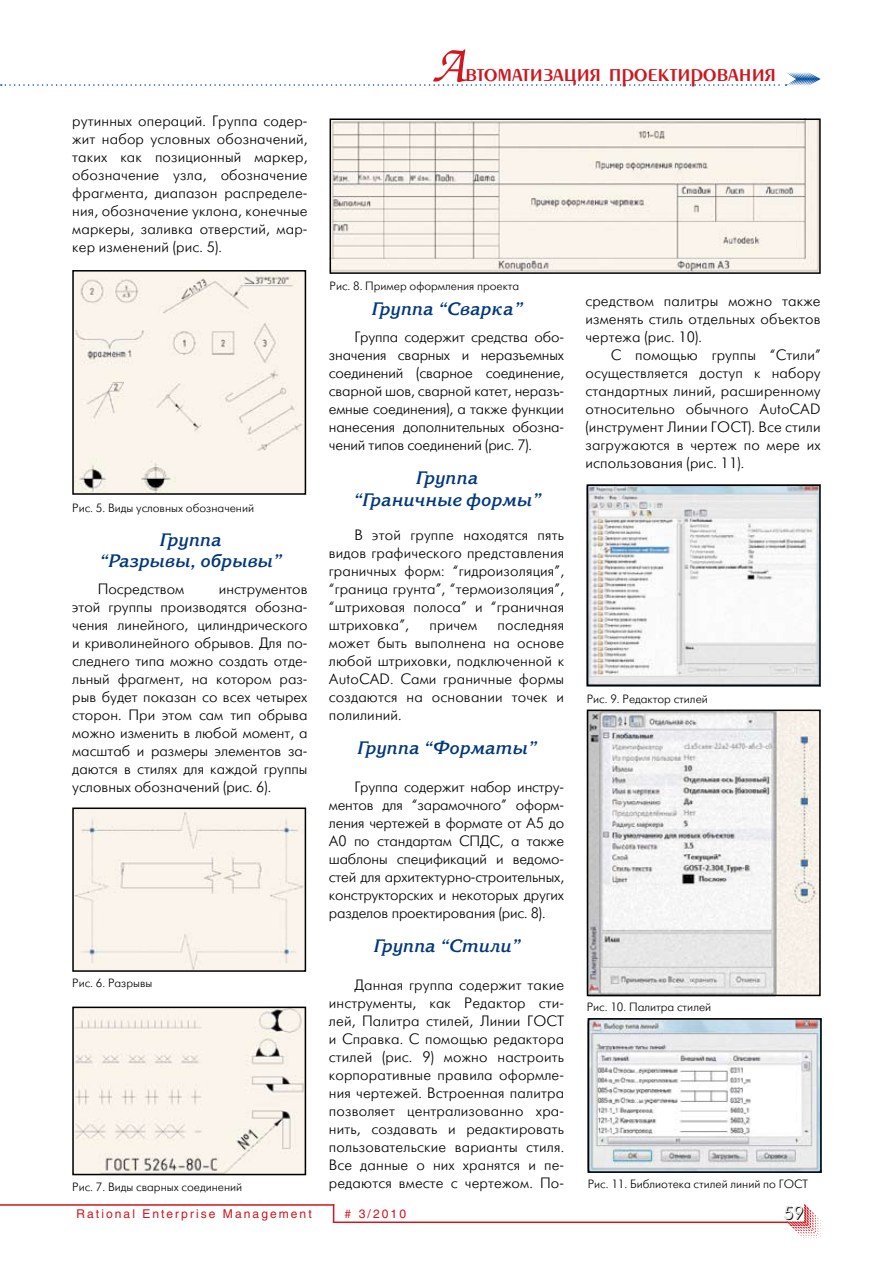
<style>
.page{position:relative;width:893px;height:1263px;background:#fff}
.page>*{position:absolute;margin:0;border:0;box-sizing:border-box;transform-origin:0 0}
.t1{font:27px "Penta Demi";color:#ce171e}
.t2{font:italic 700 18px/21.6px "Korinna C";letter-spacing:.01em;color:#00377b;text-align:center}
.t3{font:18px "Futuris Shadow C";color:#000}
.t4{font:15px/18px "Futuris Light C";letter-spacing:.01em;color:#000;text-align:justify}
.t5{font:12px "Futuris Light C";color:#000}
.t6{font:12px "Helios";letter-spacing:.17em;color:#ce171e}
.s1{font-family:"Zapf Chancery C";font-size:54px}
</style>
<div class="page">
<svg style="left:787px;top:1204px;width:34px;height:34px"></svg>
<hr style="left:0;top:1204px;width:334px;height:2px;background:#ce171e">
<svg style="left:333px;top:1206px;width:1px;height:15px"></svg>
<hr style="left:333px;top:1221px;width:455px;height:2px;background:#ce171e">
<svg style="left:0;top:72px;width:821px;height:14px"></svg>
<img style="left:75px;top:273px;width:228px;height:219px">
<div style="left:72px;top:270px;width:234px;height:225px;border:2px solid #000"></div>
<img style="left:75px;top:810px;width:228px;height:159px">
<div style="left:72px;top:807px;width:234px;height:165px;border:2px solid #000"></div>
<img style="left:72px;top:1006px;width:234px;height:166px">
<div style="left:72px;top:1007px;width:234px;height:168px;border:2px solid #000"></div>
<img style="left:333px;top:121px;width:485px;height:150px">
<div style="left:330px;top:118px;width:491px;height:156px;border:2px solid #000"></div>
<img style="left:590px;top:487px;width:228px;height:196px">
<div style="left:587px;top:484px;width:234px;height:202px;border:2px solid #000"></div>
<img style="left:590px;top:713px;width:228px;height:280px">
<div style="left:587px;top:710px;width:234px;height:286px;border:2px solid #000"></div>
<img style="left:591px;top:1021px;width:228px;height:149px">
<div style="left:588px;top:1018px;width:234px;height:155px;border:2px solid #000"></div>
<p class="t4" style="left:72px;top:112px;width:237px">рутинных операций. Группа содер&shy;жит набор условных обозначений, таких как позиционный маркер, обозначение узла, обозначение фрагмента, диапазон распределе&shy;ния, обозначение уклона, конечные маркеры, заливка отверстий, мар&shy;кер изменений (рис. 5).</p>
<p class="t5" style="left:72px;top:501px;width:183px">Рис. 5. Виды условных обозначений</p>
<p class="t2" style="left:99px;top:529px;width:184px">Группа<br>“Разрывы, обрывы”</p>
<p class="t4" style="left:98px;top:580px;width:88px">Посредством</p>
<p class="t4" style="left:72px;top:580px;width:237px;text-indent:146px">инструментов этой группы производятся обозна&shy;чения линейного, цилиндрического и криволинейного обрывов. Для по&shy;следнего типа можно создать отде&shy;льный фрагмент, на котором раз&shy;рыв будет показан со всех четырех сторон. При этом сам тип обрыва можно изменить в любой момент, а масштаб и размеры элементов за&shy;даются в стилях для каждой группы условных обозначений (рис. 6).</p>
<p class="t5" style="left:72px;top:977px;width:82px">Рис. 6. Разрывы</p>
<p class="t5" style="left:72px;top:1180px;width:172px">Рис. 7. Виды сварных соединений</p>
<h1 class="t1" style="left:432px;top:59px;width:346px"><span class="s1">А</span>втоматизация проектирования</h1>
<p class="t5" style="left:330px;top:280px;width:191px">Рис. 8. Пример оформления проекта</p>
<p class="t2" style="left:371px;top:299px;width:152px">Группа “Сварка”</p>
<p class="t4" style="left:329px;top:328px;width:237px;text-indent:26px">Группа содержит средства обо&shy;значения сварных и неразъемных соединений (сварное соединение, сварной шов, сварной катет, неразъ&shy;емные соединения), а также функции нанесения дополнительных обозна&shy;чений типов соединений (рис. 7).</p>
<p class="t2" style="left:353px;top:468px;width:189px">Группа<br>“Граничные формы”</p>
<p class="t4" style="left:329px;top:526px;width:237px;text-indent:26px">В этой группе находятся пять видов графического представления граничных форм: “гидроизоляция”, “граница грунта”, “термоизоляция”, “штриховая полоса” и “граничная штриховка”,</p>
<p class="t4" style="left:429px;top:616px;width:49px">причем</p>
<p class="t4" style="left:329px;top:616px;width:237px;text-indent:169px">последняя может быть выполнена на основе любой штриховки, подключенной к AutoCAD. Сами граничные формы создаются на основании точек и полилиний.</p>
<p class="t2" style="left:357px;top:738px;width:180px">Группа “Форматы”</p>
<p class="t4" style="left:329px;top:778px;width:237px;text-indent:26px">Группа содержит набор инстру&shy;ментов для “зарамочного” оформ&shy;ления чертежей в формате от А5 до А0 по стандартам СПДС, а также шаблоны спецификаций и ведомо&shy;стей для архитектурно-строительных, конструкторских и некоторых других разделов проектирования (рис. 8).</p>
<p class="t2" style="left:373px;top:936px;width:148px">Группа “Стили”</p>
<p class="t4" style="left:329px;top:976px;width:237px;text-indent:26px">Данная группа содержит такие инструменты, как Редактор сти&shy;лей, Палитра стилей, Линии ГОСТ и Справка. С помощью редактора стилей (рис. 9) можно настроить корпоративные правила оформле&shy;ния чертежей. Встроенная палитра позволяет централизованно хра&shy;нить, создавать и редактировать пользовательские варианты стиля.<br>Все данные о них хранятся и пе&shy;редаются вместе с чертежом. По-</p>
<p class="t4" style="left:585px;top:292px;width:237px">средством палитры можно также изменять стиль отдельных объектов чертежа (рис. 10).</p>
<p class="t4" style="left:585px;top:346px;width:237px;text-indent:26px">С помощью группы “Стили” осуществляется доступ к набору стандартных линий, расширенному относительно обычного AutoCAD (инструмент Линии ГОСТ). Все стили загружаются в чертеж по мере их использования (рис. 11).</p>
<p class="t5" style="left:587px;top:693px;width:123px">Рис. 9. Редактор стилей</p>
<p class="t5" style="left:587px;top:1001px;width:126px">Рис. 10. Палитра стилей</p>
<p class="t5" style="left:588px;top:1178px;width:222px">Рис. 11. Библиотека стилей линий по ГОСТ</p>
<p class="t6" style="left:77px;top:1207px;width:237px">Rational Enterprise Management</p>
<p class="t3" style="left:784px;top:1204px;width:21px">59</p>
<p class="t6" style="left:345px;top:1207px;width:63px"># 3/2010</p>
</div>
